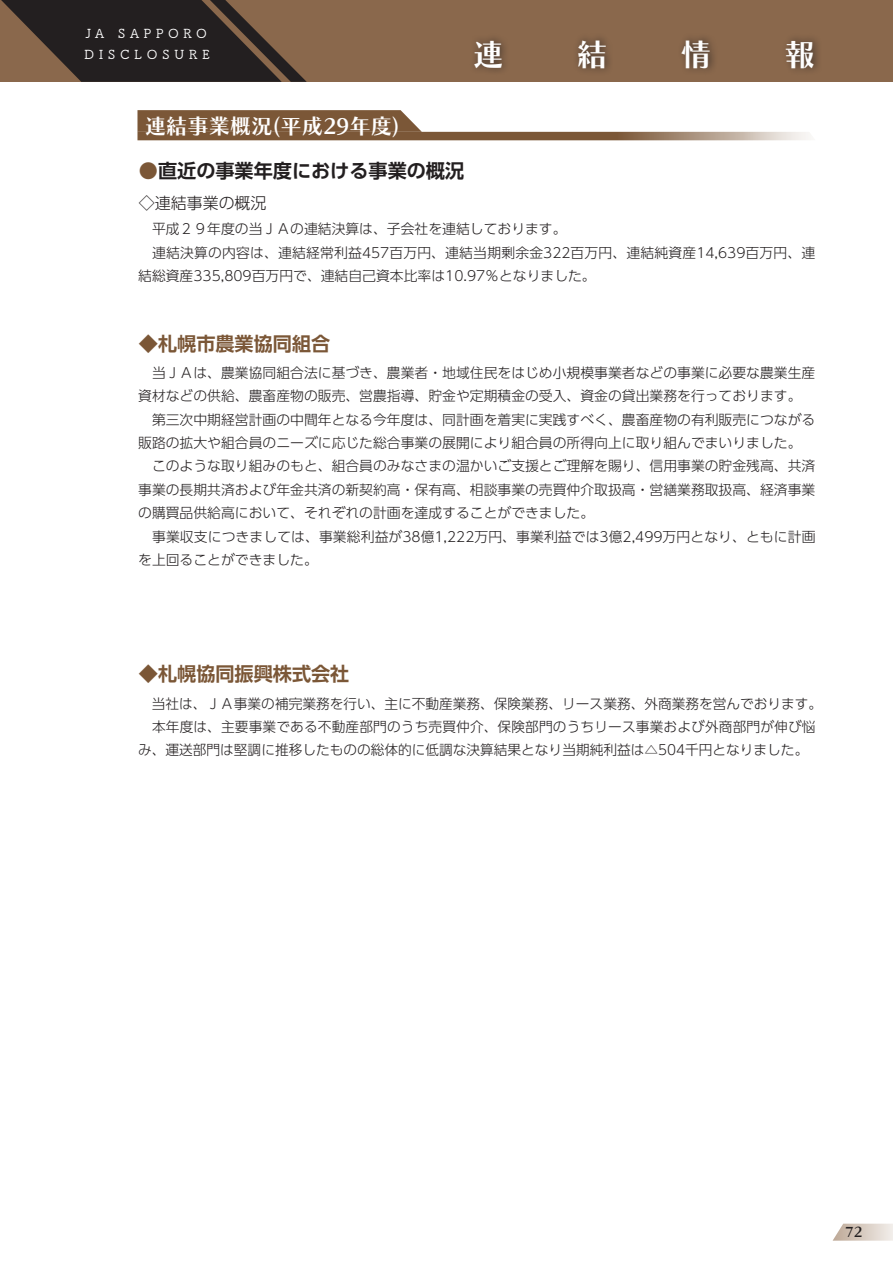
<style>
.page{position:relative;width:893px;height:1263px;background:#fff}
.page>*{position:absolute;margin:0;border:0;box-sizing:border-box;transform-origin:0 0}
.t1{font:30.9px "Chiaro Std B";color:#fff}
.t2{font:21.3px "Chiaro Std B";color:#fff}
.t3{font:700 19.2px "UD Shin Go Pro De";color:#7b5737}
.t4{font:700 19.2px "UD Shin Go Pro De";color:#231f20}
.t5{font:300 15.9px "UD Shin Go Pro";color:#231f20}
.t6{font:300 13.8px/23.4px "UD Shin Go Pro";color:#231f20}
.t7{font:13.8px "Chiaro Std B";color:#231f20}
.t8{font:12.45px "Tsuku B Rd Gothic Std M";letter-spacing:.395em;color:#fff}
.t9{font:12.45px "Tsuku B Rd Gothic Std M";letter-spacing:.355em;color:#fff}
.s1{color:#7b5737}
</style>
<div class="page">
<div style="left:0;top:0;width:893px;height:82px;background:#8a684c"></div>
<svg style="left:1px;top:0;width:306px;height:82px"></svg>
<svg style="left:833px;top:1224px;width:60px;height:17px"></svg>
<div style="left:469px;top:32px;width:353px;height:44px;background:#231f20;opacity:.75"></div>
<svg style="left:137px;top:110px;width:672px;height:30px"></svg>
<p class="t9" style="left:86px;top:24px;width:123px">JA SAPPORO</p>
<p class="t8" style="left:85px;top:44px;width:127px">DISCLOSURE</p>
<h1 class="t1" style="left:473px;top:35px;width:32px">連</h1>
<h1 class="t1" style="left:577px;top:35px;width:32px">結</h1>
<h1 class="t1" style="left:681px;top:35px;width:32px">情</h1>
<h1 class="t1" style="left:785px;top:35px;width:32px">報</h1>
<h2 class="t2" style="left:145px;top:112px;width:257px">連結事業概況(平成29年度)</h2>
<h3 class="t4" style="left:139px;top:156px;width:327px"><span class="s1">●</span>直近の事業年度における事業の概況</h3>
<p class="t5" style="left:139px;top:190px;width:129px">◇連結事業の概況</p>
<p class="t6" style="left:138px;top:217px;width:678px">　平成２９年度の当ＪＡの連結決算は、子会社を連結しております。<br>　連結決算の内容は、連結経常利益457百万円、連結当期剰余金322百万円、連結純資産14,639百万円、連結総資産335,809百万円で、連結自己資本比率は10.97％となりました。</p>
<h3 class="t3" style="left:139px;top:328px;width:193px">◆札幌市農業協同組合</h3>
<p class="t6" style="left:138px;top:360px;width:679px">　当ＪＡは、農業協同組合法に基づき、農業者・地域住民をはじめ小規模事業者などの事業に必要な農業生産資材などの供給、農畜産物の販売、営農指導、貯金や定期積金の受入、資金の貸出業務を行っております。　第三次中期経営計画の中間年となる今年度は、同計画を着実に実践すべく、農畜産物の有利販売につながる販路の拡大や組合員のニーズに応じた総合事業の展開により組合員の所得向上に取り組んでまいりました。　このような取り組みのもと、組合員のみなさまの温かいご支援とご理解を賜り、信用事業の貯金残高、共済事業の長期共済および年金共済の新契約高・保有高、相談事業の売買仲介取扱高・営繕業務取扱高、経済事業の購買品供給高において、それぞれの計画を達成することができました。<br>　事業収支につきましては、事業総利益が38億1,222万円、事業利益では3億2,499万円となり、ともに計画を上回ることができました。</p>
<h3 class="t3" style="left:139px;top:658px;width:212px">◆札幌協同振興株式会社</h3>
<p class="t6" style="left:138px;top:691px;width:685px">　当社は、ＪＡ事業の補完業務を行い、主に不動産業務、保険業務、リース業務、外商業務を営んでおります。　本年度は、主要事業である不動産部門のうち売買仲介、保険部門のうちリース事業および外商部門が伸び悩み、運送部門は堅調に推移したものの総体的に低調な決算結果となり当期純利益は△504千円となりました。</p>
<p class="t7" style="left:845px;top:1223px;width:19px">72</p>
</div>
